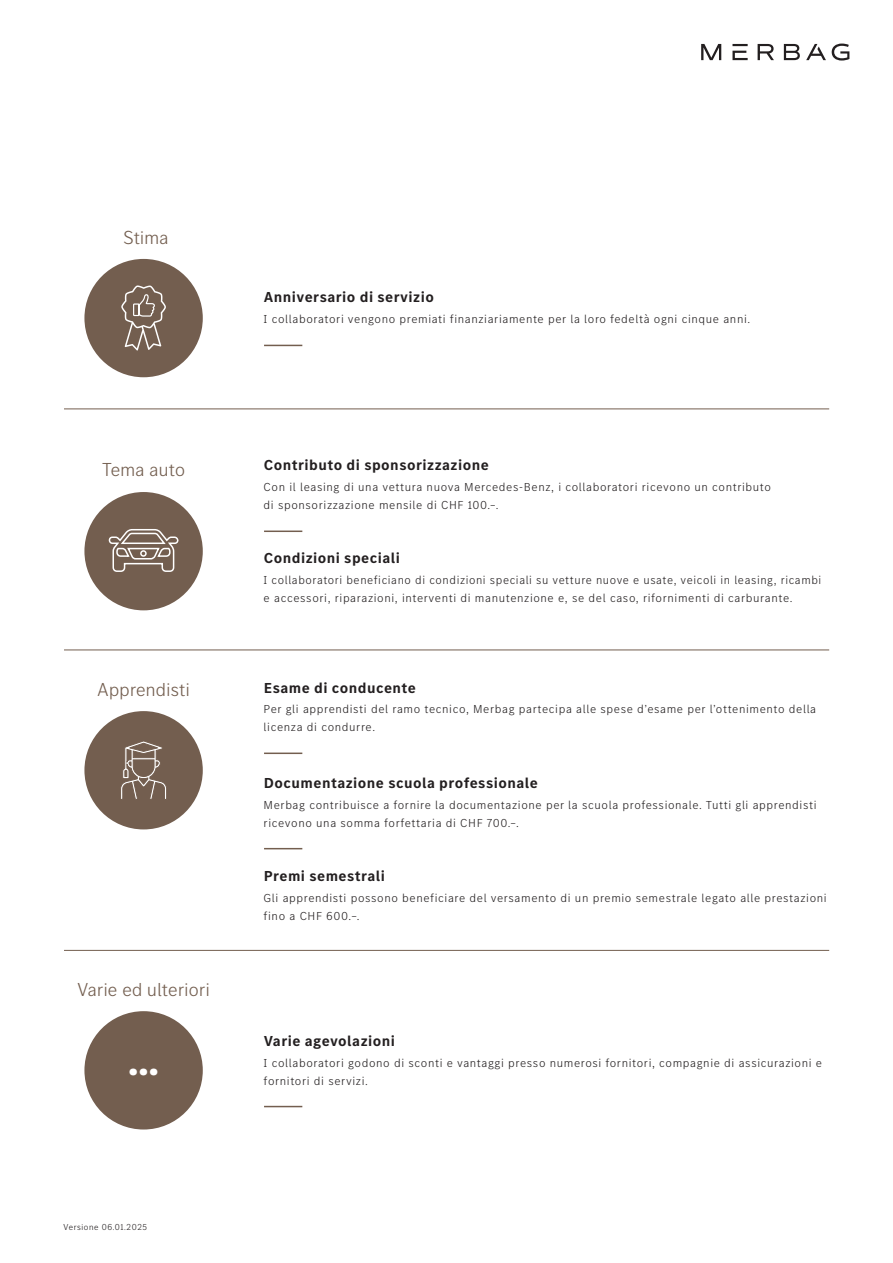
<style>
.page{position:relative;width:893px;height:1263px;background:#fff}
.page>*{position:absolute;margin:0;border:0;box-sizing:border-box;transform-origin:0 0}
.t1{font:700 43.5px "MB Corpo S Title";color:#fff}
.t2{font:300 19.5px "MB Corpo S Title";letter-spacing:.02em;color:#735e4f}
.t3{font:700 15px "MB Corpo S Text";letter-spacing:.03em;color:#231f20}
.t4{font:300 12px/18px "MB Corpo S Text";letter-spacing:.05em;color:#231f20}
.t5{font:300 9px "MB Corpo S Title";letter-spacing:.07em;color:#231f20}
</style>
<div class="page">
<hr style="left:264px;top:345px;width:38px;height:1px;background:#735e4f">
<div style="left:84px;top:259px;width:119px;height:118px;background:#735e4f;border-radius:50%"></div>
<hr style="left:264px;top:752px;width:38px;height:2px;background:#735e4f">
<hr style="left:264px;top:848px;width:38px;height:1px;background:#735e4f">
<svg style="left:121px;top:285px;width:45px;height:66px"></svg>
<hr style="left:64px;top:409px;width:765px;height:1px;background:#735e4f">
<hr style="left:64px;top:650px;width:765px;height:1px;background:#735e4f">
<hr style="left:64px;top:950px;width:765px;height:1px;background:#735e4f">
<hr style="left:264px;top:530px;width:38px;height:2px;background:#735e4f">
<hr style="left:264px;top:1106px;width:38px;height:1px;background:#735e4f">
<div style="left:84px;top:1011px;width:119px;height:118px;background:#735e4f;border-radius:50%"></div>
<div style="left:84px;top:492px;width:119px;height:118px;background:#735e4f;border-radius:50%"></div>
<svg style="left:108px;top:529px;width:71px;height:43px"></svg>
<div style="left:84px;top:711px;width:119px;height:118px;background:#735e4f;border-radius:50%"></div>
<svg style="left:121px;top:741px;width:46px;height:58px"></svg>
<svg style="left:701px;top:44px;width:148px;height:17px"></svg>
<h2 class="t2" style="left:123px;top:225px;width:47px">Stima</h2>
<h2 class="t2" style="left:102px;top:457px;width:84px">Tema auto</h2>
<h2 class="t2" style="left:98px;top:677px;width:93px">Apprendisti</h2>
<h2 class="t2" style="left:77px;top:977px;width:134px">Varie ed ulteriori</h2>
<h1 class="t1" style="left:128px;top:1032px;width:32px">…</h1>
<p class="t3" style="left:264px;top:287px;width:172px">Anniversario di servizio</p>
<p class="t4" style="left:264px;top:310px;width:488px">I collaboratori vengono premiati finanziariamente per la loro fedeltà ogni cinque anni.</p>
<p class="t3" style="left:264px;top:455px;width:226px">Contributo di sponsorizzazione</p>
<p class="t4" style="left:264px;top:477px;width:509px">Con il leasing di una vettura nuova Mercedes-Benz, i collaboratori ricevono un contributo di sponsorizzazione mensile di CHF 100.–.</p>
<p class="t3" style="left:264px;top:548px;width:138px">Condizioni speciali</p>
<p class="t4" style="left:264px;top:570px;width:559px">I collaboratori beneficiano di condizioni speciali su vetture nuove e usate, veicoli in leasing, ricambi e accessori, riparazioni, interventi di manutenzione e, se del caso, rifornimenti di carburante.</p>
<p class="t3" style="left:264px;top:677px;width:154px">Esame di conducente</p>
<p class="t4" style="left:264px;top:700px;width:554px">Per gli apprendisti del ramo tecnico, Merbag partecipa alle spese d’esame per l’ottenimento della licenza di condurre.</p>
<p class="t3" style="left:264px;top:773px;width:275px">Documentazione scuola professionale</p>
<p class="t4" style="left:264px;top:795px;width:554px">Merbag contribuisce a fornire la documentazione per la scuola professionale. Tutti gli apprendisti ricevono una somma forfettaria di CHF 700.–.</p>
<p class="t3" style="left:264px;top:866px;width:123px">Premi semestrali</p>
<p class="t4" style="left:264px;top:888px;width:564px">Gli apprendisti possono beneficiare del versamento di un premio semestrale legato alle prestazioni fino a CHF 600.–.</p>
<p class="t3" style="left:264px;top:1031px;width:133px">Varie agevolazioni</p>
<p class="t4" style="left:264px;top:1053px;width:560px">I collaboratori godono di sconti e vantaggi presso numerosi fornitori, compagnie di assicurazioni e</p>
<p class="t4" style="left:264px;top:1071px;width:106px">fornitori di servizi.</p>
<p class="t5" style="left:63px;top:1221px;width:85px">Versione 06.01.2025</p>
</div>
